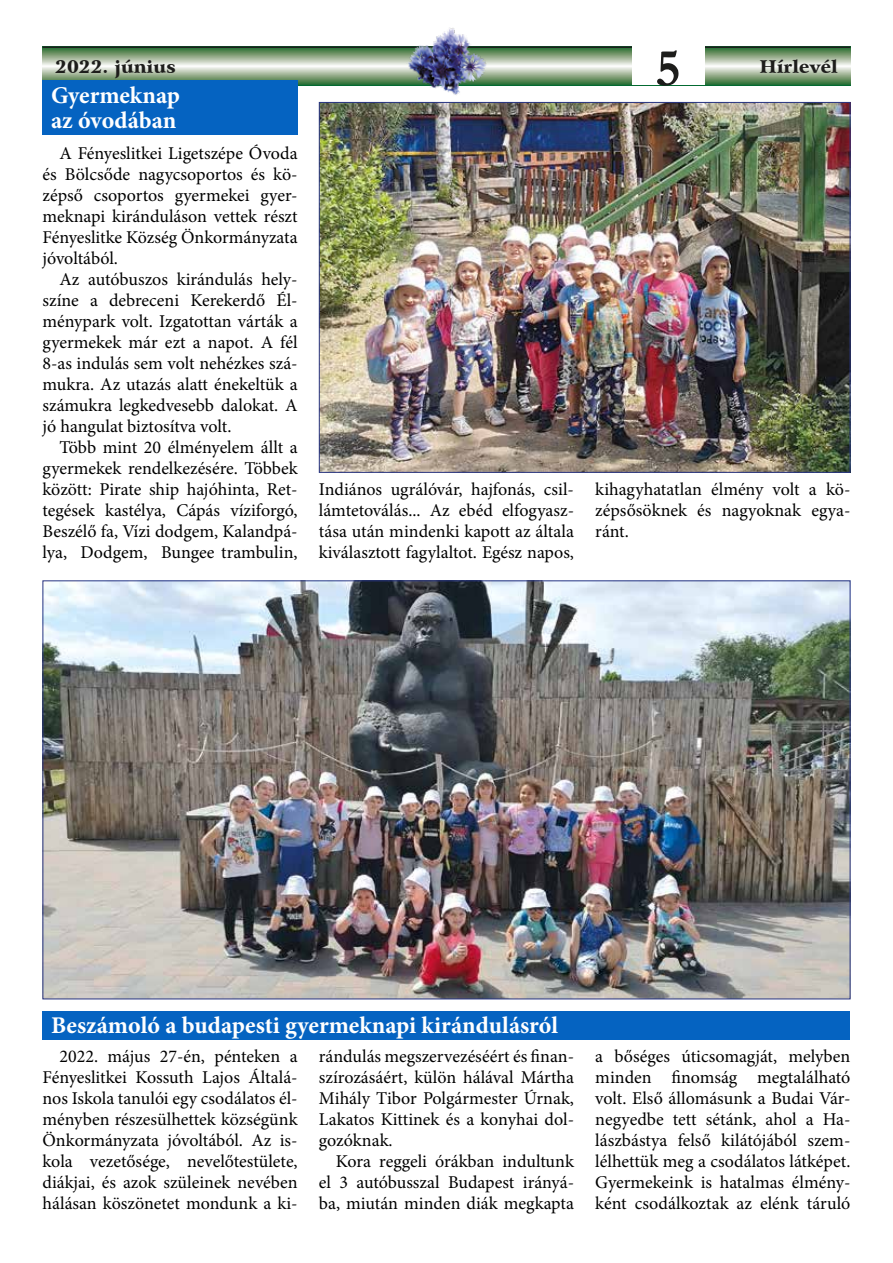
<style>
.page{position:relative;width:893px;height:1263px;background:#fff}
.page>*{position:absolute;margin:0;border:0;box-sizing:border-box;transform-origin:0 0}
.t1{font:700 54px "Garamond";color:#1d1d1b}
.t2{font:700 24px/26px "Minion Pro";color:#fff}
.t3{font:18px/21px "Minion Pro";color:#000;text-align:justify}
.t4{font:18px "Arrus Blk HU Normal";color:#1d1d1b}
</style>
<div class="page">
<svg style="left:43px;top:48px;width:807px;height:37px;background:#97b294"></svg>
<hr style="left:43px;top:46px;width:807px;height:2px;background:#1d1d1b">
<div style="left:632px;top:43px;width:72px;height:42px;background:#fff"></div>
<img style="left:406px;top:27px;width:81px;height:75px">
<div style="left:43px;top:81px;width:255px;height:54px;background:#0563c1"></div>
<img style="left:321px;top:104px;width:527px;height:367px">
<img style="left:45px;top:582px;width:803px;height:415px">
<div style="left:43px;top:1011px;width:807px;height:29px;background:#0563c1"></div>
<p class="t4" style="left:55px;top:55px;width:122px">2022. június</p>
<h1 class="t1" style="left:655px;top:31px;width:27px">5</h1>
<p class="t4" style="left:760px;top:55px;width:79px">Hírlevél</p>
<h2 class="t2" style="left:51px;top:82px;width:131px">Gyermeknap az óvodában</h2>
<p class="t3" style="left:43px;top:143px;width:257px;text-indent:17px">A Fényeslitkei Ligetszépe Óvoda és Bölcsőde nagycsoportos és kö&shy;zépső csoportos gyermekei gyer&shy;meknapi kiránduláson vettek részt Fényeslitke Község Önkormányzata jóvoltából.</p>
<p class="t3" style="left:43px;top:269px;width:257px;text-indent:17px">Az autóbuszos kirándulás hely&shy;színe a debreceni Kerekerdő Él&shy;ménypark volt. Izgatottan várták a gyermekek már ezt a napot. A fél 8-as indulás sem volt nehézkes szá&shy;mukra. Az utazás alatt énekeltük a számukra legkedvesebb dalokat. A jó hangulat biztosítva volt.</p>
<p class="t3" style="left:43px;top:437px;width:257px;text-indent:17px">Több mint 20 élményelem állt a gyermekek rendelkezésére. Többek között: Pirate ship hajóhinta, Ret&shy;tegések kastélya, Cápás víziforgó, Beszélő fa, Vízi dodgem, Kalandpá&shy;lya, Dodgem, Bungee trambulin,</p>
<p class="t3" style="left:319px;top:479px;width:257px">Indiános ugrálóvár, hajfonás, csil&shy;lámtetoválás... Az ebéd elfogyasz&shy;tása után mindenki kapott az általa kiválasztott fagylaltot. Egész napos,</p>
<p class="t3" style="left:595px;top:479px;width:257px">kihagyhatatlan élmény volt a kö&shy;zépsősöknek és nagyoknak egya&shy;ránt.</p>
<h2 class="t2" style="left:51px;top:1012px;width:508px">Beszámoló a budapesti gyermeknapi kirándulásról</h2>
<p class="t3" style="left:43px;top:1046px;width:257px;text-indent:17px">2022. május 27-én, pénteken a Fényeslitkei Kossuth Lajos Általá&shy;nos Iskola tanulói egy csodálatos él&shy;ményben részesülhettek községünk Önkormányzata jóvoltából. Az is&shy;kola vezetősége, nevelőtestülete, diákjai, és azok szüleinek nevében hálásan köszönetet mondunk a ki-</p>
<p class="t3" style="left:319px;top:1046px;width:257px">rándulás megszervezéséért és finan&shy;szírozásáért, külön hálával Mártha Mihály Tibor Polgármester Úrnak, Lakatos Kittinek és a konyhai dol&shy;gozóknak.</p>
<p class="t3" style="left:319px;top:1151px;width:257px;text-indent:17px">Kora reggeli órákban indultunk el 3 autóbusszal Budapest irányá&shy;ba, miután minden diák megkapta</p>
<p class="t3" style="left:595px;top:1046px;width:257px">a bőséges úticsomagját, melyben minden finomság megtalálható volt. Első állomásunk a Budai Vár&shy;negyedbe tett sétánk, ahol a Ha&shy;lászbástya felső kilátójából szem&shy;lélhettük meg a csodálatos látképet.<br>Gyermekeink is hatalmas élmény&shy;ként csodálkoztak az elénk táruló</p>
</div>
